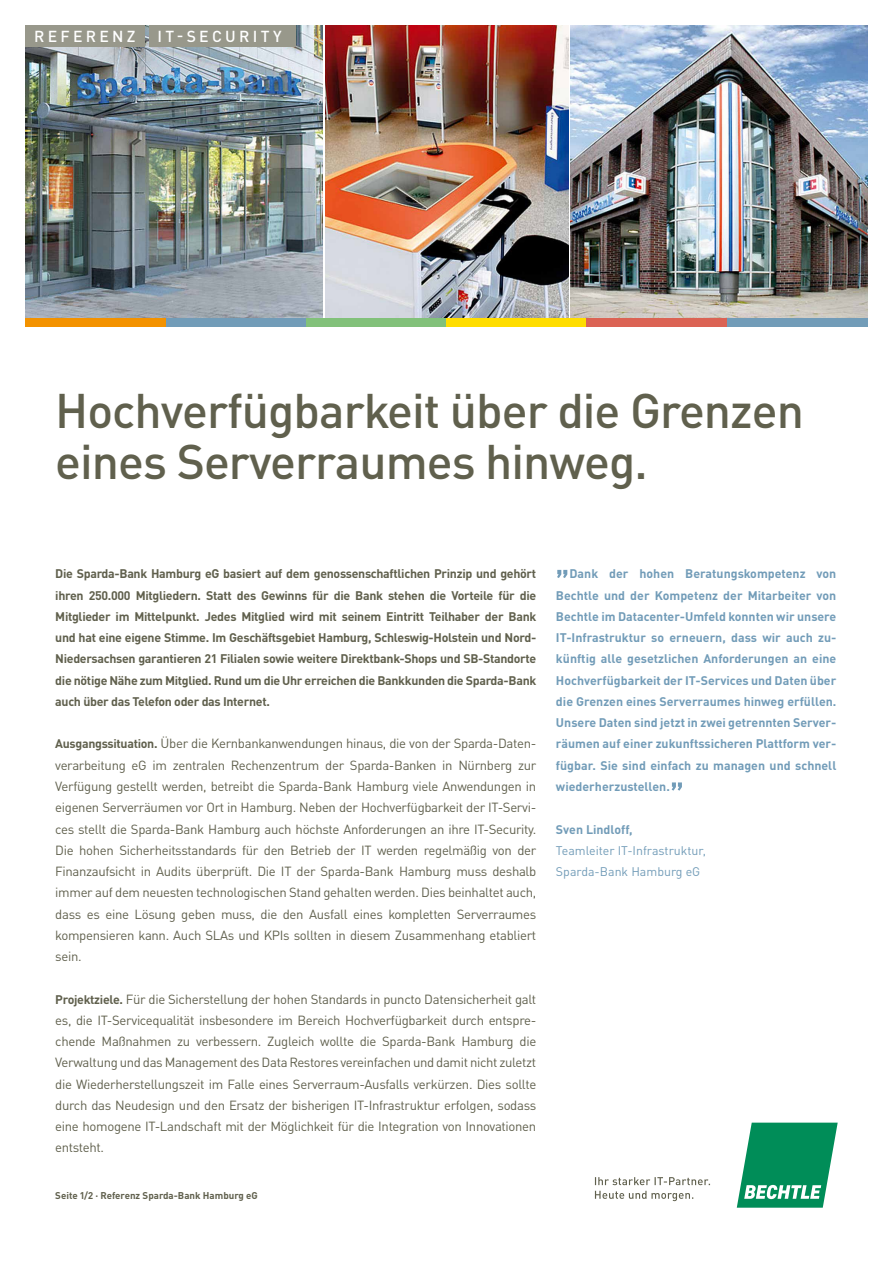
<style>
.page{position:relative;width:893px;height:1263px;background:#fff}
.page>*{position:absolute;margin:0;border:0;box-sizing:border-box;transform-origin:0 0}
.t1{font:500 48px/51px "Bechtle DIN";letter-spacing:-.02em;color:#60604d}
.t2{font:500 15.75px "Bechtle DIN";letter-spacing:.21em;color:#fff}
.t3{font:13.2px/21.3px "Bechtle DIN";letter-spacing:-.025em;color:#60604d;text-align:justify}
.t4{font:700 12.3px/21.3px "Bechtle DIN";letter-spacing:-.025em;color:#60604d;text-align:justify}
.t5{font:700 12.3px/21.3px "Bechtle DIN";color:#729cb8;text-align:justify}
.t6{font:12.3px/21.3px "Bechtle DIN";color:#729cb8}
.t7{font:700 9.75px "Bechtle DIN";color:#60604d}
.s1{font-weight:700;font-size:12.3px}
</style>
<div class="page">
<img style="left:571px;top:26px;width:297px;height:296px">
<img style="left:26px;top:26px;width:296px;height:292px">
<img style="left:325px;top:26px;width:244px;height:301px">
<svg style="left:737px;top:1122px;width:101px;height:86px"></svg>
<svg style="left:595px;top:1191px;width:98px;height:10px"></svg>
<svg style="left:595px;top:1177px;width:115px;height:8px"></svg>
<div style="left:26px;top:26px;width:119px;height:21px;background:#98988b"></div>
<div style="left:149px;top:26px;width:147px;height:21px;background:#98988b"></div>
<div style="left:26px;top:318px;width:140px;height:8px;background:#f39200"></div>
<div style="left:166px;top:318px;width:140px;height:8px;background:#729cb8"></div>
<div style="left:727px;top:318px;width:140px;height:8px;background:#729cb8"></div>
<div style="left:306px;top:318px;width:140px;height:8px;background:#82c17a"></div>
<div style="left:446px;top:318px;width:141px;height:8px;background:#fd0"></div>
<div style="left:587px;top:318px;width:140px;height:8px;background:#db6354"></div>
<svg style="left:557px;top:570px;width:10px;height:8px"></svg>
<svg style="left:672px;top:782px;width:10px;height:9px"></svg>
<p class="t2" style="left:34px;top:24px;width:103px">REFERENZ</p>
<p class="t2" style="left:157px;top:24px;width:126px">IT-SECURITY</p>
<h1 class="t1" style="left:55px;top:380px;width:750px">Hochverfügbarkeit über die Grenzen eines Serverraumes hinweg.</h1>
<p class="t4" style="left:55px;top:562px;width:483px">Die Sparda-Bank Hamburg eG basiert auf dem genossenschaftlichen Prinzip und gehört ihren 250.000 Mitgliedern. Statt des Gewinns für die Bank stehen die Vorteile für die Mitglieder im Mittelpunkt. Jedes Mitglied wird mit seinem Eintritt Teilhaber der Bank und hat eine eigene Stimme. Im Geschäftsgebiet Hamburg, Schleswig-Holstein und Nord-Niedersachsen garantieren 21 Filialen sowie weitere Direktbank-Shops und SB-Standorte die nötige Nähe zum Mitglied. Rund um die Uhr erreichen die Bankkunden die Sparda-Bank auch über das Telefon oder das Internet.</p>
<p class="t3" style="left:55px;top:732px;width:483px"><span class="s1">Ausgangssituation.</span> Über die Kernbankanwendungen hinaus, die von der Sparda-Daten&shy;verarbeitung eG im zentralen Rechenzentrum der Sparda-Banken in Nürnberg zur Verfügung gestellt werden, betreibt die Sparda-Bank Hamburg viele Anwendungen in eigenen Serverräumen vor Ort in Hamburg. Neben der Hochverfügbarkeit der IT-Servi&shy;ces stellt die Sparda-Bank Hamburg auch höchste Anforderungen an ihre IT-Security.<br>Die hohen Sicherheitsstandards für den Betrieb der IT werden regelmäßig von der Finanzaufsicht in Audits überprüft. Die IT der Sparda-Bank Hamburg muss deshalb immer auf dem neuesten technologischen Stand gehalten werden. Dies beinhaltet auch, dass es eine Lösung geben muss, die den Ausfall eines kompletten Serverraumes kompensieren kann. Auch SLAs und KPIs sollten in diesem Zusammenhang etabliert sein.</p>
<p class="t3" style="left:55px;top:987px;width:483px"><span class="s1">Projektziele.</span> Für die Sicherstellung der hohen Standards in puncto Datensicherheit galt es, die IT-Servicequalität insbesondere im Bereich Hochverfügbarkeit durch entspre&shy;chende Maßnahmen zu verbessern. Zugleich wollte die Sparda-Bank Hamburg die Verwaltung und das Management des Data Restores vereinfachen und damit nicht zuletzt die Wiederherstellungszeit im Falle eines Serverraum-Ausfalls verkürzen. Dies sollte durch das Neudesign und den Ersatz der bisherigen IT-Infrastruktur erfolgen, sodass eine homogene IT-Landschaft mit der Möglichkeit für die Integration von Innovationen entsteht.</p>
<p class="t7" style="left:55px;top:1187px;width:204px">Seite 1/2 · Referenz Sparda-Bank Hamburg eG</p>
<p class="t5" style="left:556px;top:562px;width:282px;text-indent:14px">Dank der hohen Beratungskompetenz von Bechtle und der Kompetenz der Mitarbeiter von Bechtle im Datacenter-Umfeld konnten wir unsere IT-Infrastruktur so erneuern, dass wir auch zu&shy;künftig alle gesetzlichen Anforderungen an eine Hochverfügbarkeit der IT-Services und Daten über die Grenzen eines Serverraumes hinweg erfüllen.<br>Unsere Daten sind jetzt in zwei getrennten Server&shy;räumen auf einer zukunftssicheren Plattform ver&shy;fügbar. Sie sind einfach zu managen und schnell wiederherzustellen.</p>
<p class="t5" style="left:556px;top:817px;width:78px">Sven Lindloff,</p>
<p class="t6" style="left:556px;top:838px;width:152px">Teamleiter IT-Infrastruktur,<br>Sparda-Bank Hamburg eG</p>
</div>
